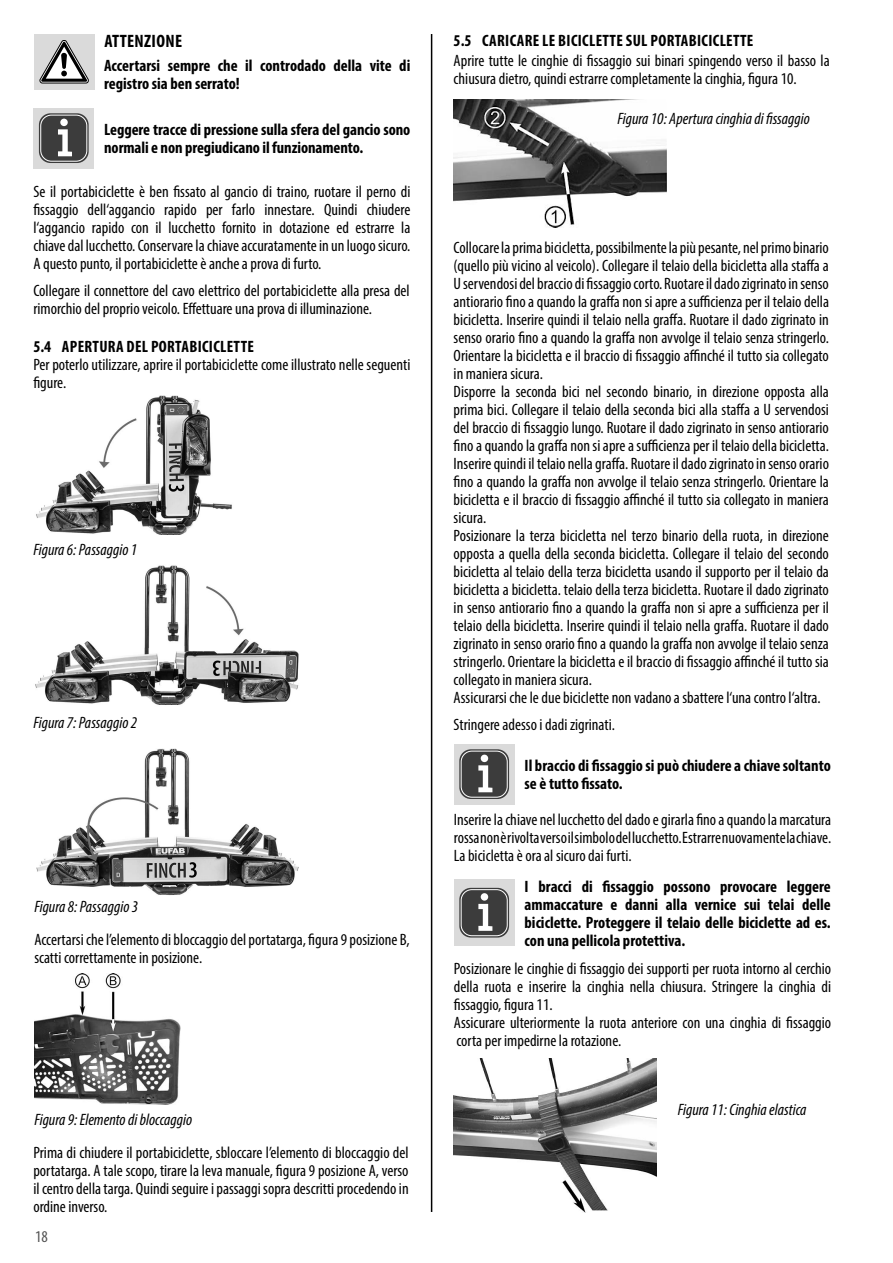
<style>
.page{position:relative;width:893px;height:1263px;background:#fff}
.page>*{position:absolute;margin:0;border:0;box-sizing:border-box;transform-origin:0 0}
.t1{font:700 condensed 18px "Myriad Pro";letter-spacing:.02em;color:#000}
.t2{font:condensed 16.5px/18px "Myriad Pro";color:#000}
.t3{font:700 condensed 16.5px/18px "Myriad Pro";color:#000}
.t4{font:italic condensed 16.5px "Myriad Pro";color:#000}
.t5{font:700 condensed 16.5px "Myriad Pro";letter-spacing:.02em;color:#000}
.t6{font:condensed 16.5px "Myriad Pro";color:#515151}
</style>
<div class="page">
<hr style="left:431px;top:34px;width:1px;height:1178px;background:#000">
<div style="left:33px;top:108px;width:61px;height:61px;background:#dadada"></div>
<div style="left:39px;top:113px;width:50px;height:50px;background:#3c3c3c;border-radius:12px"></div>
<div style="left:40px;top:115px;width:47px;height:46px;border:1px solid #fff;border-radius:11px"></div>
<svg style="left:58px;top:129px;width:14px;height:27px"></svg>
<div style="left:60px;top:119px;width:8px;height:7px;background:#fff;border-radius:50%"></div>
<div style="left:34px;top:34px;width:60px;height:56px;background:#dadada"></div>
<svg style="left:40px;top:40px;width:48px;height:43px"></svg>
<img style="left:34px;top:974px;width:146px;height:130px">
<img style="left:454px;top:99px;width:212px;height:128px">
<div style="left:454px;top:744px;width:61px;height:60px;background:#dadada"></div>
<div style="left:454px;top:879px;width:61px;height:67px;background:#dadada"></div>
<svg style="left:459px;top:749px;width:50px;height:50px;background:#4c4c4c"></svg>
<div style="left:461px;top:751px;width:46px;height:46px;border:1px solid #fff;border-radius:11px"></div>
<svg style="left:478px;top:765px;width:14px;height:27px"></svg>
<div style="left:481px;top:755px;width:7px;height:7px;background:#fff;border-radius:50%"></div>
<img style="left:454px;top:1058px;width:202px;height:154px">
<div style="left:459px;top:888px;width:50px;height:49px;background:#3c3c3c;border-radius:12px"></div>
<div style="left:461px;top:889px;width:46px;height:47px;border:1px solid #fff;border-radius:11px"></div>
<svg style="left:478px;top:904px;width:14px;height:27px"></svg>
<div style="left:481px;top:893px;width:7px;height:8px;background:#fff;border-radius:50%"></div>
<img style="left:36px;top:395px;width:196px;height:140px">
<svg style="left:177px;top:460px;width:5px;height:4px"></svg>
<img style="left:35px;top:565px;width:264px;height:140px">
<img style="left:36px;top:749px;width:262px;height:146px">
<p class="t1" style="left:104px;top:30px;width:79px">ATTENZIONE</p>
<p class="t3" style="left:104px;top:56px;width:308px">Accertarsi sempre che il controdado della vite di registro sia ben serrato!</p>
<p class="t3" style="left:104px;top:120px;width:308px">Leggere tracce di pressione sulla sfera del gancio sono normali e non pregiudicano il funzionamento.</p>
<p class="t2" style="left:33px;top:183px;width:378px;text-align:justify">Se il portabiciclette è ben fissato al gancio di traino, ruotare il perno di fissaggio dell‘aggancio rapido per farlo innestare. Quindi chiudere l‘aggancio rapido con il lucchetto fornito in dotazione ed estrarre la chiave dal lucchetto. Conservare la chiave accuratamente in un luogo sicuro.<br>A questo punto, il portabiciclette è anche a prova di furto.</p>
<p class="t2" style="left:33px;top:281px;width:378px">Collegare il connettore del cavo elettrico del portabiciclette alla presa del rimorchio del proprio veicolo. Effettuare una prova di illuminazione.</p>
<p class="t5" style="left:33px;top:336px;width:222px">5.4 APERTURA DEL PORTABICICLETTE</p>
<p class="t2" style="left:33px;top:356px;width:378px">Per poterlo utilizzare, aprire il portabiciclette come illustrato nelle seguenti figure.</p>
<p class="t4" style="left:33px;top:540px;width:105px">Figura 6: Passaggio 1</p>
<p class="t4" style="left:33px;top:712px;width:105px">Figura 7: Passaggio 2</p>
<p class="t4" style="left:34px;top:897px;width:105px">Figura 8: Passaggio 3</p>
<p class="t2" style="left:34px;top:930px;width:377px">Accertarsi che l’elemento di bloccaggio del portatarga, figura 9 posizione B, scatti correttamente in posizione.</p>
<p class="t4" style="left:34px;top:1110px;width:159px">Figura 9: Elemento di bloccaggio</p>
<p class="t2" style="left:33px;top:1143px;width:377px;text-align:justify">Prima di chiudere il portabiciclette, sbloccare l’elemento di bloccaggio del portatarga. A tale scopo, tirare la leva manuale, figura 9 posizione A, verso il centro della targa. Quindi seguire i passaggi sopra descritti procedendo in ordine inverso.</p>
<p class="t6" style="left:35px;top:1226px;width:14px">18</p>
<p class="t5" style="left:454px;top:31px;width:301px">5.5 CARICARE LE BICICLETTE SUL PORTABICICLETTE</p>
<p class="t2" style="left:454px;top:52px;width:378px">Aprire tutte le cinghie di fissaggio sui binari spingendo verso il basso la chiusura dietro, quindi estrarre completamente la cinghia, figura 10.</p>
<p class="t4" style="left:617px;top:109px;width:194px">Figura 10: Apertura cinghia di ssaggio</p>
<p class="t2" style="left:454px;top:238px;width:377px">Collocare la prima bicicletta, possibilmente la più pesante, nel primo binario (quello più vicino al veicolo). Collegare il telaio della bicicletta alla staffa a U servendosi del braccio di fissaggio corto. Ruotare il dado zigrinato in senso antiorario fino a quando la graffa non si apre a sufficienza per il telaio della bicicletta. Inserire quindi il telaio nella graffa. Ruotare il dado zigrinato in senso orario fino a quando la graffa non avvolge il telaio senza stringerlo.<br>Orientare la bicicletta e il braccio di fissaggio affinché il tutto sia collegato in maniera sicura.<br>Disporre la seconda bici nel secondo binario, in direzione opposta alla prima bici. Collegare il telaio della seconda bici alla staffa a U servendosi del braccio di fissaggio lungo. Ruotare il dado zigrinato in senso antiorario fino a quando la graffa non si apre a sufficienza per il telaio della bicicletta.<br>Inserire quindi il telaio nella graffa. Ruotare il dado zigrinato in senso orario fino a quando la graffa non avvolge il telaio senza stringerlo. Orientare la bicicletta e il braccio di fissaggio affinché il tutto sia collegato in maniera sicura.<br>Posizionare la terza bicicletta nel terzo binario della ruota, in direzione opposta a quella della seconda bicicletta. Collegare il telaio del secondo bicicletta al telaio della terza bicicletta usando il supporto per il telaio da bicicletta a bicicletta. telaio della terza bicicletta. Ruotare il dado zigrinato in senso antiorario fino a quando la graffa non si apre a sufficienza per il telaio della bicicletta. Inserire quindi il telaio nella graffa. Ruotare il dado zigrinato in senso orario fino a quando la graffa non avvolge il telaio senza stringerlo. Orientare la bicicletta e il braccio di fissaggio affinché il tutto sia collegato in maniera sicura.<br>Assicurarsi che le due biciclette non vadano a sbattere l‘una contro l‘altra.</p>
<p class="t2" style="left:454px;top:715px;width:163px">Stringere adesso i dadi zigrinati.</p>
<p class="t3" style="left:525px;top:756px;width:308px">Il braccio di fissaggio si può chiudere a chiave soltanto se è tutto fissato.</p>
<p class="t2" style="left:454px;top:811px;width:379px;text-align:justify">Inserire la chiave nel lucchetto del dado e girarla fino a quando la marcatura rossa non è rivolta verso il simbolo del lucchetto. Estrarre nuovamente la chiave.<br>La bicicletta è ora al sicuro dai furti.</p>
<p class="t3" style="left:525px;top:877px;width:308px;text-align:justify">I bracci di fissaggio possono provocare leggere ammaccature e danni alla vernice sui telai delle biciclette. Proteggere il telaio delle biciclette ad es. con una pellicola protettiva.</p>
<p class="t2" style="left:454px;top:960px;width:379px">Posizionare le cinghie di fissaggio dei supporti per ruota intorno al cerchio della ruota e inserire la cinghia nella chiusura. Stringere la cinghia di fissaggio, figura 11.<br>Assicurare ulteriormente la ruota anteriore con una cinghia di fissaggio corta per impedirne la rotazione.</p>
<p class="t4" style="left:678px;top:1099px;width:130px">Figura 11: Cinghia elastica</p>
</div>
